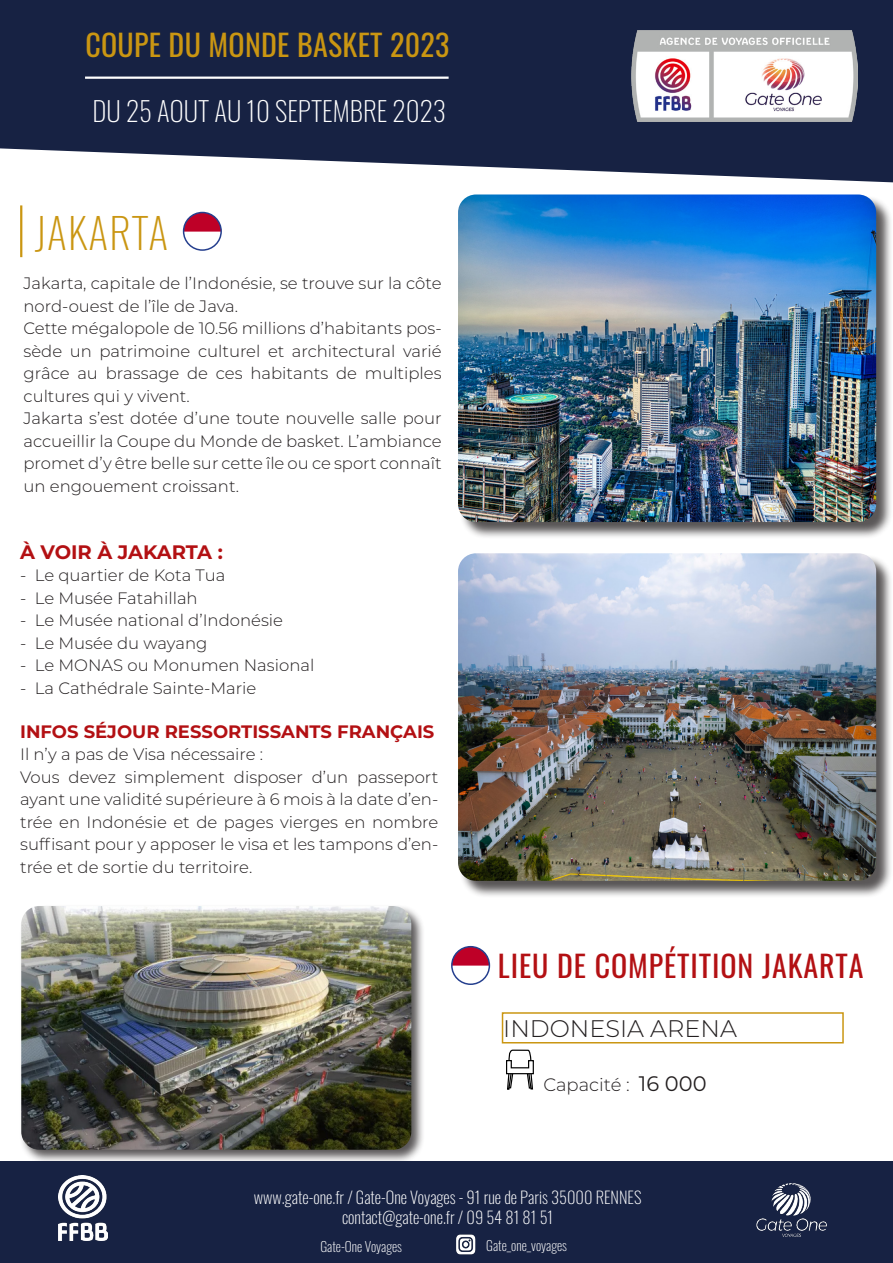
<style>
.page{position:relative;width:893px;height:1263px;background:#fff}
.page>*{position:absolute;margin:0;border:0;box-sizing:border-box;transform-origin:0 0}
.t1{font:200 42px "Oswald";letter-spacing:.03em;color:#ca9612}
.t2{font:30px "Oswald";letter-spacing:.03em;color:#b31013}
.t3{font:30px "Oswald";letter-spacing:.01em;color:#ca9612}
.t4{font:200 27px "Oswald";color:#fff}
.t5{font:300 24px "Montserrat";color:#231f20}
.t6{font:700 19.5px "Montserrat";letter-spacing:-.01em;color:#b31013}
.t7{font:700 18px "Montserrat";color:#b31013}
.t8{font:300 18px "Montserrat";color:#231f20}
.t9{font:300 16.5px/22.5px "Montserrat";color:#231f20;text-align:justify}
.t10{font:200 16.5px "Oswald";color:#fff}
.t11{font:200 13.5px "Oswald";color:#fff}
.s1{font-weight:400;font-size:21px}
</style>
<div class="page">
<hr style="left:20px;top:205px;width:2px;height:52px;background:#ca9612">
<svg style="left:0;top:0;width:893px;height:182px;fill:#172243"></svg>
<hr style="left:85px;top:77px;width:364px;height:2px;background:#fff">
<img style="left:632px;top:30px;width:226px;height:91px">
<div style="left:459px;top:554px;width:434px;height:344px;background:#231f20;opacity:.75"></div>
<img style="left:458px;top:553px;width:418px;height:328px">
<img style="left:184px;top:212px;width:37px;height:38px;border-radius:19px">
<div style="left:183px;top:212px;width:39px;height:39px;border:2px solid #253f8e;border-radius:50%"></div>
<div style="left:459px;top:195px;width:434px;height:344px;background:#231f20;opacity:.75"></div>
<img style="left:458px;top:194px;width:418px;height:328px">
<div style="left:502px;top:1012px;width:342px;height:31px;border:2px solid #ca9612"></div>
<svg style="left:506px;top:1049px;width:28px;height:41px"></svg>
<div style="left:19px;top:904px;width:407px;height:259px;background:#231f20;opacity:.75"></div>
<img style="left:21px;top:906px;width:390px;height:244px">
<img style="left:452px;top:947px;width:37px;height:37px;border-radius:19px">
<div style="left:451px;top:946px;width:39px;height:39px;border:2px solid #253f8e;border-radius:50%"></div>
<div style="left:0;top:1161px;width:893px;height:102px;background:#172243"></div>
<img style="left:756px;top:1183px;width:71px;height:54px">
<img style="left:456px;top:1234px;width:20px;height:21px">
<img style="left:59px;top:1176px;width:48px;height:64px">
<p class="t3" style="left:85px;top:18px;width:366px">COUPE DU MONDE BASKET 2023</p>
<p class="t4" style="left:93px;top:87px;width:355px">DU 25 AOUT AU 10 SEPTEMBRE 2023</p>
<p class="t1" style="left:35px;top:195px;width:135px">JAKARTA</p>
<p class="t9" style="left:24px;top:272px;width:420px">Jakarta, capitale de l’Indonésie, se trouve sur la côte nord-ouest de l’île de Java.</p>
<p class="t9" style="left:24px;top:317px;width:420px">Cette mégalopole de 10.56 millions d’habitants pos&shy;sède un patrimoine culturel et architectural varié grâce au brassage de ces habitants de multiples cultures qui y vivent.</p>
<p class="t9" style="left:24px;top:407px;width:420px">Jakarta s’est dotée d’une toute nouvelle salle pour accueillir la Coupe du Monde de basket. L’ambiance promet d’y être belle sur cette île ou ce sport connaît un engouement croissant.</p>
<p class="t6" style="left:20px;top:538px;width:204px">À VOIR À JAKARTA :</p>
<p class="t9" style="left:20px;top:563px;width:207px">- Le quartier de Kota Tua</p>
<p class="t9" style="left:20px;top:586px;width:179px">- Le Musée Fatahillah</p>
<p class="t9" style="left:20px;top:608px;width:264px">- Le Musée national d’Indonésie</p>
<p class="t9" style="left:20px;top:631px;width:189px">- Le Musée du wayang</p>
<p class="t9" style="left:20px;top:653px;width:296px">- Le MONAS ou Monumen Nasional</p>
<p class="t9" style="left:20px;top:676px;width:238px">- La Cathédrale Sainte-Marie</p>
<p class="t7" style="left:20px;top:718px;width:416px">INFOS SÉJOUR RESSORTISSANTS FRANÇAIS</p>
<p class="t9" style="left:20px;top:743px;width:245px">Il n’y a pas de Visa nécessaire :</p>
<p class="t9" style="left:20px;top:765px;width:420px">Vous devez simplement disposer d’un passeport ayant une validité supérieure à 6 mois à la date d’en&shy;trée en Indonésie et de pages vierges en nombre suffisant pour y apposer le visa et les tampons d’en&shy;trée et de sortie du territoire.</p>
<p class="t2" style="left:498px;top:939px;width:367px">LIEU DE COMPÉTITION JAKARTA</p>
<p class="t5" style="left:503px;top:1012px;width:235px">INDONESIA ARENA</p>
<p class="t8" style="left:543px;top:1072px;width:165px">Capacité : <span class="s1">16 000</span></p>
<p class="t10" style="left:254px;top:1183px;width:389px">www.gate-one.fr / Gate-One Voyages - 91 rue de Paris 35000 RENNES</p>
<p class="t10" style="left:342px;top:1203px;width:213px">contact@gate-one.fr / 09 54 81 81 51</p>
<p class="t11" style="left:320px;top:1234px;width:83px">Gate-One Voyages</p>
<p class="t11" style="left:486px;top:1234px;width:82px">Gate_one_voyages</p>
<p class="t11" style="left:326px;top:1231px;width:83px">Gate-One Voyages</p>
</div>
